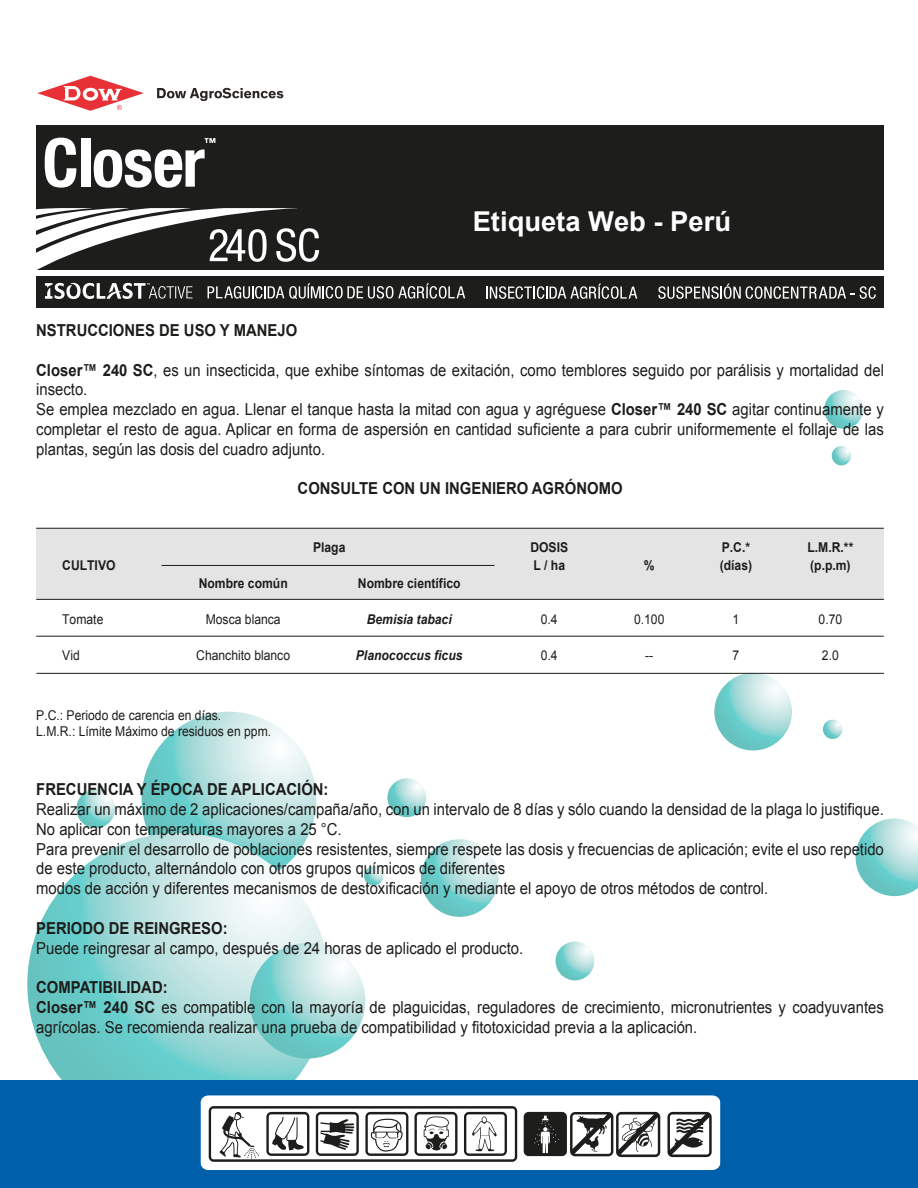
<style>
.page{position:relative;width:918px;height:1188px;background:#fff}
.page>*{position:absolute;margin:0;border:0;box-sizing:border-box;transform-origin:0 0}
.t1{font:700 27.3px "Arial";color:#fff}
.t2{font:16.5px/19.8px "Arial";color:#1d1d1b;scale:.9 1}
.t3{font:700 16.5px "Arial";color:#1d1d1b;scale:.9 1}
.t4{font:13.5px/16.2px "Arial";color:#1d1d1b;scale:.9 1}
.t5{font:700 13.5px "Arial";color:#1d1d1b;scale:.9 1}
.t6{font:italic 700 13.5px "Arial";color:#1d1d1b;scale:.9 1}
.s1{font-weight:700}
</style>
<div class="page">
<svg style="left:142px;top:712px;width:174px;height:174px;background:#aadedc"></svg>
<svg style="left:27px;top:833px;width:303px;height:302px;background:#a2dbda"></svg>
<svg style="left:250px;top:943px;width:115px;height:116px;background:#9edad8"></svg>
<svg style="left:421px;top:839px;width:78px;height:78px;background:#9fdad8"></svg>
<svg style="left:714px;top:673px;width:78px;height:78px;background:#9fdad8"></svg>
<svg style="left:856px;top:818px;width:62px;height:78px"></svg>
<svg style="left:387px;top:778px;width:39px;height:39px"></svg>
<svg style="left:556px;top:942px;width:38px;height:38px"></svg>
<svg style="left:76px;top:789px;width:39px;height:39px"></svg>
<svg style="left:824px;top:390px;width:39px;height:39px"></svg>
<svg style="left:832px;top:446px;width:19px;height:19px"></svg>
<svg style="left:823px;top:720px;width:19px;height:19px"></svg>
<svg style="left:364px;top:866px;width:19px;height:20px"></svg>
<div style="left:0;top:1081px;width:918px;height:107px;background:#005faa"></div>
<div style="left:36px;top:528px;width:848px;height:72px;background:#e4e4e4"></div>
<hr style="left:36px;top:528px;width:848px;height:1px;background:#1d1d1b">
<hr style="left:36px;top:636px;width:848px;height:1px;background:#1d1d1b">
<hr style="left:36px;top:673px;width:848px;height:1px;background:#1d1d1b">
<hr style="left:162px;top:565px;width:333px;height:1px;background:#1d1d1b">
<hr style="left:36px;top:599px;width:848px;height:1px;background:#1d1d1b">
<svg style="left:201px;top:1095px;width:519px;height:75px;background:#c3c4c4"></svg>
<div style="left:36px;top:125px;width:848px;height:182px;background:#1d1d1b"></div>
<div style="left:35px;top:270px;width:852px;height:6px;background:#fff"></div>
<svg style="left:157px;top:88px;width:126px;height:13px"></svg>
<svg style="left:37px;top:76px;width:107px;height:35px"></svg>
<svg style="left:487px;top:284px;width:150px;height:15px"></svg>
<svg style="left:658px;top:284px;width:218px;height:15px"></svg>
<svg style="left:45px;top:138px;width:171px;height:50px"></svg>
<svg style="left:36px;top:208px;width:429px;height:91px"></svg>
<h1 class="t1" style="left:473px;top:203px;width:260px">Etiqueta Web - Perú</h1>
<p class="t3" style="left:36px;top:319px;width:292px">NSTRUCCIONES DE USO Y MANEJO</p>
<p class="t2" style="left:36px;top:360px;width:943px"><span class="s1">Closer™ 240 SC</span>, es un insecticida, que exhibe síntomas de exitación, como temblores seguido por parálisis y mortalidad del insecto.<br>Se emplea mezclado en agua. Llenar el tanque hasta la mitad con agua y agréguese <span class="s1">Closer™ 240 SC</span> agitar continuamente y completar el resto de agua. Aplicar en forma de aspersión en cantidad suficiente a para cubrir uniformemente el follaje de las plantas, según las dosis del cuadro adjunto.</p>
<p class="t3" style="left:298px;top:478px;width:363px">CONSULTE CON UN INGENIERO AGRÓNOMO</p>
<p class="t5" style="left:313px;top:538px;width:38px">Plaga</p>
<p class="t5" style="left:530px;top:538px;width:44px">DOSIS</p>
<p class="t5" style="left:722px;top:538px;width:33px">P.C.*</p>
<p class="t5" style="left:808px;top:538px;width:53px">L.M.R.**</p>
<p class="t5" style="left:62px;top:556px;width:61px">CULTIVO</p>
<p class="t5" style="left:533px;top:556px;width:37px">L / ha</p>
<p class="t5" style="left:644px;top:556px;width:14px">%</p>
<p class="t5" style="left:720px;top:556px;width:38px">(días)</p>
<p class="t5" style="left:810px;top:556px;width:46px">(p.p.m)</p>
<p class="t5" style="left:199px;top:574px;width:101px">Nombre común</p>
<p class="t5" style="left:358px;top:574px;width:116px">Nombre científico</p>
<p class="t4" style="left:62px;top:611px;width:47px">Tomate</p>
<p class="t4" style="left:206px;top:611px;width:85px">Mosca blanca</p>
<p class="t6" style="left:367px;top:610px;width:96px">Bemisia tabaci</p>
<p class="t4" style="left:541px;top:611px;width:20px">0.4</p>
<p class="t4" style="left:634px;top:611px;width:35px">0.100</p>
<p class="t4" style="left:733px;top:611px;width:9px">1</p>
<p class="t4" style="left:819px;top:611px;width:28px">0.70</p>
<p class="t4" style="left:62px;top:647px;width:21px">Vid</p>
<p class="t4" style="left:196px;top:647px;width:106px">Chanchito blanco</p>
<p class="t6" style="left:356px;top:646px;width:120px">Planococcus ficus</p>
<p class="t4" style="left:541px;top:647px;width:20px">0.4</p>
<p class="t4" style="left:645px;top:647px;width:10px">--</p>
<p class="t4" style="left:733px;top:647px;width:9px">7</p>
<p class="t4" style="left:822px;top:647px;width:20px">2.0</p>
<p class="t4" style="left:36px;top:707px;width:263px">P.C.: Periodo de carencia en días.<br>L.M.R.: Límite Máximo de residuos en ppm.</p>
<p class="t3" style="left:36px;top:778px;width:326px">FRECUENCIA Y ÉPOCA DE APLICACIÓN:</p>
<p class="t2" style="left:36px;top:800px;width:943px">Realizar un máximo de 2 aplicaciones/campaña/año, con un intervalo de 8 días y sólo cuando la densidad de la plaga lo justifique.<br>No aplicar con temperaturas mayores a 25 °C.<br>Para prevenir el desarrollo de poblaciones resistentes, siempre respete las dosis y frecuencias de aplicación; evite el uso repetido de este producto, alternándolo con otros grupos químicos de diferentes<br>modos de acción y diferentes mecanismos de destoxificación y mediante el apoyo de otros métodos de control.</p>
<p class="t3" style="left:36px;top:917px;width:214px">PERIODO DE REINGRESO:</p>
<p class="t2" style="left:36px;top:938px;width:543px">Puede reingresar al campo, después de 24 horas de aplicado el producto.</p>
<p class="t2" style="left:36px;top:978px;width:943px"><span class="s1">COMPATIBILIDAD:<br>Closer™ 240 SC</span> es compatible con la mayoría de plaguicidas, reguladores de crecimiento, micronutrientes y coadyuvantes agrícolas. Se recomienda realizar una prueba de compatibilidad y fitotoxicidad previa a la aplicación.</p>
</div>
